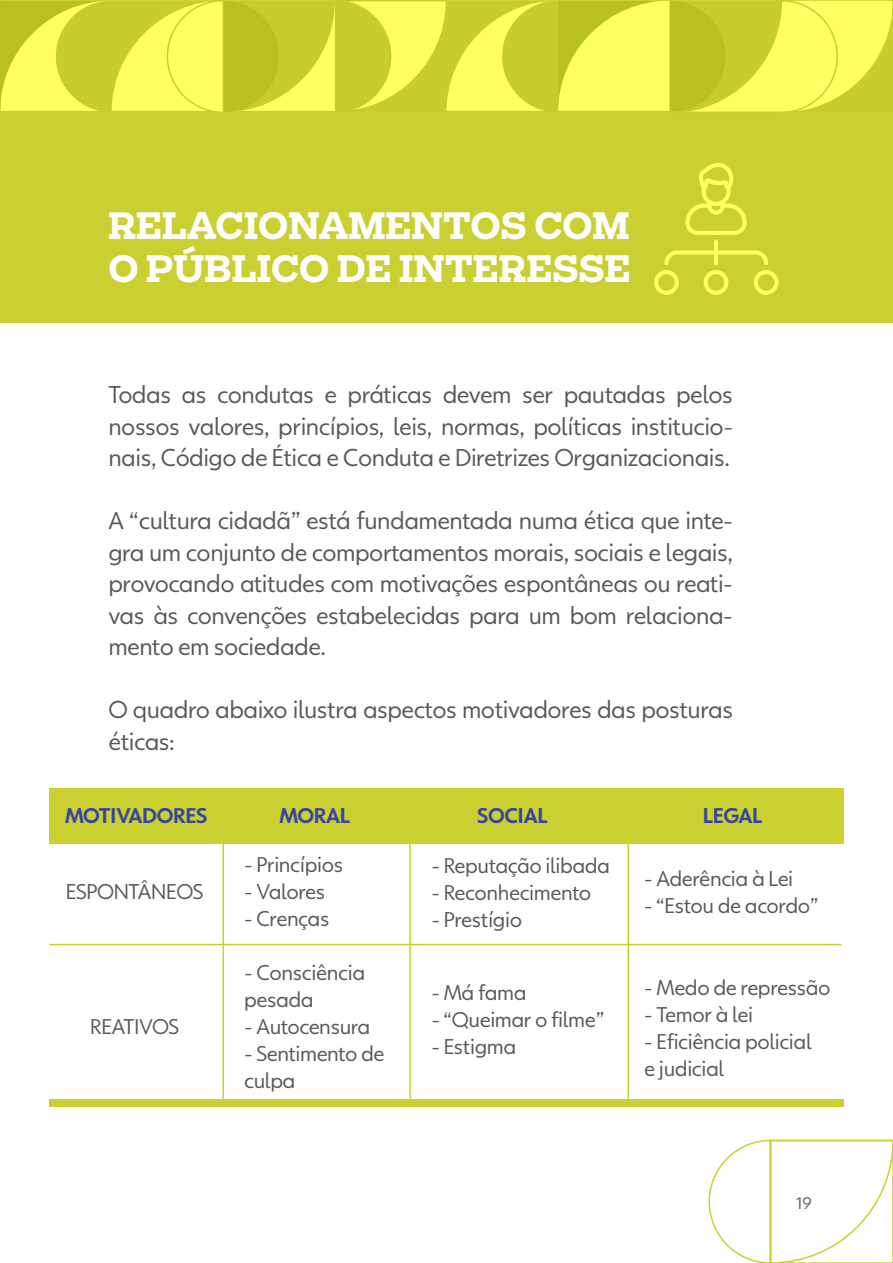
<style>
.page{position:relative;width:893px;height:1263px;background:#fff}
.page>*{position:absolute;margin:0;border:0;box-sizing:border-box;transform-origin:0 0}
.t1{font:700 36px/43.2px "Boomer Serif";color:#fff}
.t2{font:24px/31.5px "Globotipo Texto";letter-spacing:-.02em;color:#58585a;text-align:justify}
.t3{font:21px/27px "Globotipo Texto";letter-spacing:-.02em;color:#58585a}
.t4{font:700 21px "Globotipo Texto";letter-spacing:-.02em;color:#35469f}
.t5{font:16.5px "Globotipo Texto";color:#58585a}
</style>
<div class="page">
<div style="left:0;top:0;width:893px;height:323px;background:#cad031"></div>
<svg style="left:0;top:0;width:892px;height:112px"></svg>
<div style="left:49px;top:1100px;width:795px;height:7px;background:#cad031"></div>
<hr style="left:49px;top:944px;width:792px;height:1px;background:#cad031">
<div style="left:49px;top:788px;width:795px;height:56px;background:#cad031"></div>
<hr style="left:222px;top:788px;width:2px;height:312px;background:#cad031">
<hr style="left:409px;top:788px;width:2px;height:311px;background:#cad031">
<hr style="left:627px;top:788px;width:2px;height:311px;background:#cad031">
<svg style="left:708px;top:1139px;width:185px;height:124px"></svg>
<svg style="left:654px;top:250px;width:125px;height:45px"></svg>
<hr style="left:714px;top:240px;width:4px;height:25px;background:#ffff62;border-radius:2px">
<svg style="left:685px;top:163px;width:62px;height:72px"></svg>
<h1 class="t1" style="left:108px;top:204px;width:524px">RELACIONAMENTOS COM<br>O PÚBLICO DE INTERESSE</h1>
<p class="t2" style="left:108px;top:379px;width:626px">Todas as condutas e práticas devem ser pautadas pelos nossos valores, princípios, leis, normas, políticas institucio&shy;nais, Código de Ética e Conduta e Diretrizes Organizacionais.</p>
<p class="t2" style="left:108px;top:505px;width:626px">A “cultura cidadã” está fundamentada numa ética que inte&shy;gra um conjunto de comportamentos morais, sociais e legais, provocando atitudes com motivações espontâneas ou reati&shy;vas às convenções estabelecidas para um bom relaciona&shy;mento em sociedade.</p>
<p class="t2" style="left:108px;top:694px;width:626px">O quadro abaixo ilustra aspectos motivadores das posturas éticas:</p>
<p class="t4" style="left:65px;top:803px;width:144px">MOTIVADORES</p>
<p class="t4" style="left:279px;top:803px;width:72px">MORAL</p>
<p class="t4" style="left:477px;top:803px;width:72px">SOCIAL</p>
<p class="t4" style="left:703px;top:803px;width:61px">LEGAL</p>
<p class="t3" style="left:66px;top:878px;width:139px">ESPONTÂNEOS</p>
<p class="t3" style="left:90px;top:1013px;width:91px">REATIVOS</p>
<p class="t3" style="left:244px;top:850px;width:100px">- Princípios</p>
<p class="t3" style="left:244px;top:877px;width:83px">- Valores</p>
<p class="t3" style="left:244px;top:904px;width:87px">- Crenças</p>
<p class="t3" style="left:244px;top:958px;width:122px">- Consciência pesada</p>
<p class="t3" style="left:244px;top:1012px;width:128px">- Autocensura</p>
<p class="t3" style="left:244px;top:1039px;width:142px">- Sentimento de culpa</p>
<p class="t3" style="left:431px;top:851px;width:180px">- Reputação ilibada</p>
<p class="t3" style="left:431px;top:878px;width:161px">- Reconhecimento</p>
<p class="t3" style="left:431px;top:905px;width:92px">- Prestígio</p>
<p class="t3" style="left:431px;top:978px;width:97px">- Má fama</p>
<p class="t3" style="left:431px;top:1005px;width:174px">- “Queimar o filme”</p>
<p class="t3" style="left:431px;top:1032px;width:86px">- Estigma</p>
<p class="t3" style="left:644px;top:865px;width:151px">- Aderência à Lei</p>
<p class="t3" style="left:644px;top:892px;width:175px">- “Estou de acordo”</p>
<p class="t3" style="left:644px;top:973px;width:188px">- Medo de repressão</p>
<p class="t3" style="left:644px;top:1000px;width:110px">- Temor à lei</p>
<p class="t3" style="left:644px;top:1027px;width:169px">- Eficiência policial e judicial</p>
<p class="t5" style="left:796px;top:1194px;width:18px">19</p>
</div>
